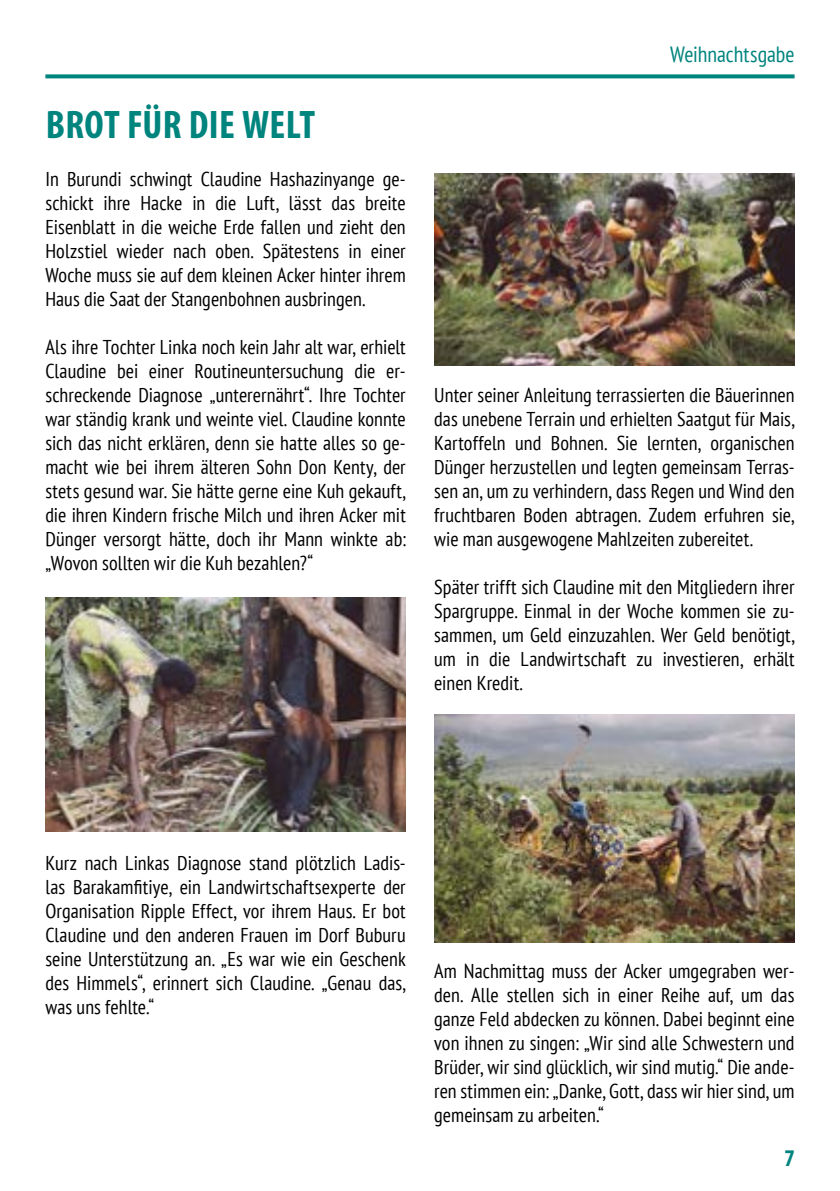
<style>
.page{position:relative;width:840px;height:1191px;background:#fff}
.page>*{position:absolute;margin:0;border:0;box-sizing:border-box;transform-origin:0 0}
.t1{font:700 condensed 40px "Myriad Pro";letter-spacing:.005em;color:#00847e}
.t2{font:700 condensed 24px "Myriad Pro";color:#00847e}
.t3{font:condensed 22px "PT Sans";color:#00847e}
.t4{font:condensed 20px/24px "PT Sans";letter-spacing:.005em;color:#000;text-align:justify}
</style>
<div class="page">
<svg style="left:45px;top:74px;width:749px;height:4px;background:#19908b"></svg>
<img style="left:45px;top:597px;width:360px;height:234px">
<img style="left:434px;top:715px;width:360px;height:228px">
<img style="left:434px;top:174px;width:360px;height:192px">
<h1 class="t1" style="left:46px;top:100px;width:271px">BROT FÜR DIE WELT</h1>
<p class="t4" style="left:45px;top:166px;width:361px">In Burundi schwingt Claudine Hashazinyange ge&shy;schickt ihre Hacke in die Luft, lässt das breite Eisenblatt in die weiche Erde fallen und zieht den Holzstiel wieder nach oben. Spätestens in einer Woche muss sie auf dem kleinen Acker hinter ihrem Haus die Saat der Stangenbohnen ausbringen.</p>
<p class="t4" style="left:45px;top:334px;width:362px">Als ihre Tochter Linka noch kein Jahr alt war, erhielt Claudine bei einer Routineuntersuchung die er&shy;schreckende Diagnose „unterernährt“. Ihre Tochter war ständig krank und weinte viel. Claudine konnte sich das nicht erklären, denn sie hatte alles so ge&shy;macht wie bei ihrem älteren Sohn Don Kenty, der stets gesund war. Sie hätte gerne eine Kuh gekauft, die ihren Kindern frische Milch und ihren Acker mit Dünger versorgt hätte, doch ihr Mann winkte ab: „Wovon sollten wir die Kuh bezahlen?“</p>
<p class="t3" style="left:669px;top:40px;width:126px">Weihnachtsgabe</p>
<p class="t4" style="left:434px;top:382px;width:362px">Unter seiner Anleitung terrassierten die Bäuerinnen das unebene Terrain und erhielten Saatgut für Mais, Kartoffeln und Bohnen. Sie lernten, organischen Dünger herzustellen und legten gemeinsam Terras&shy;sen an, um zu verhindern, dass Regen und Wind den fruchtbaren Boden abtragen. Zudem erfuhren sie, wie man ausgewogene Mahlzeiten zubereitet.</p>
<p class="t4" style="left:434px;top:574px;width:362px">Später trifft sich Claudine mit den Mitgliedern ihrer Spargruppe. Einmal in der Woche kommen sie zu&shy;sammen, um Geld einzuzahlen. Wer Geld benötigt, um in die Landwirtschaft zu investieren, erhält einen Kredit.</p>
<p class="t4" style="left:45px;top:850px;width:362px">Kurz nach Linkas Diagnose stand plötzlich Ladis&shy;las Barakamfitiye, ein Landwirtschaftsexperte der Organisation Ripple Effect, vor ihrem Haus. Er bot Claudine und den anderen Frauen im Dorf Buburu seine Unterstützung an. „Es war wie ein Geschenk des Himmels“, erinnert sich Claudine. „Genau das, was uns fehlte.“</p>
<p class="t4" style="left:434px;top:958px;width:362px">Am Nachmittag muss der Acker umgegraben wer&shy;den. Alle stellen sich in einer Reihe auf, um das ganze Feld abdecken zu können. Dabei beginnt eine von ihnen zu singen: „Wir sind alle Schwestern und Brüder, wir sind glücklich, wir sind mutig.“ Die ande&shy;ren stimmen ein: „Danke, Gott, dass wir hier sind, um gemeinsam zu arbeiten.“</p>
<p class="t2" style="left:783px;top:1143px;width:12px">7</p>
</div>
